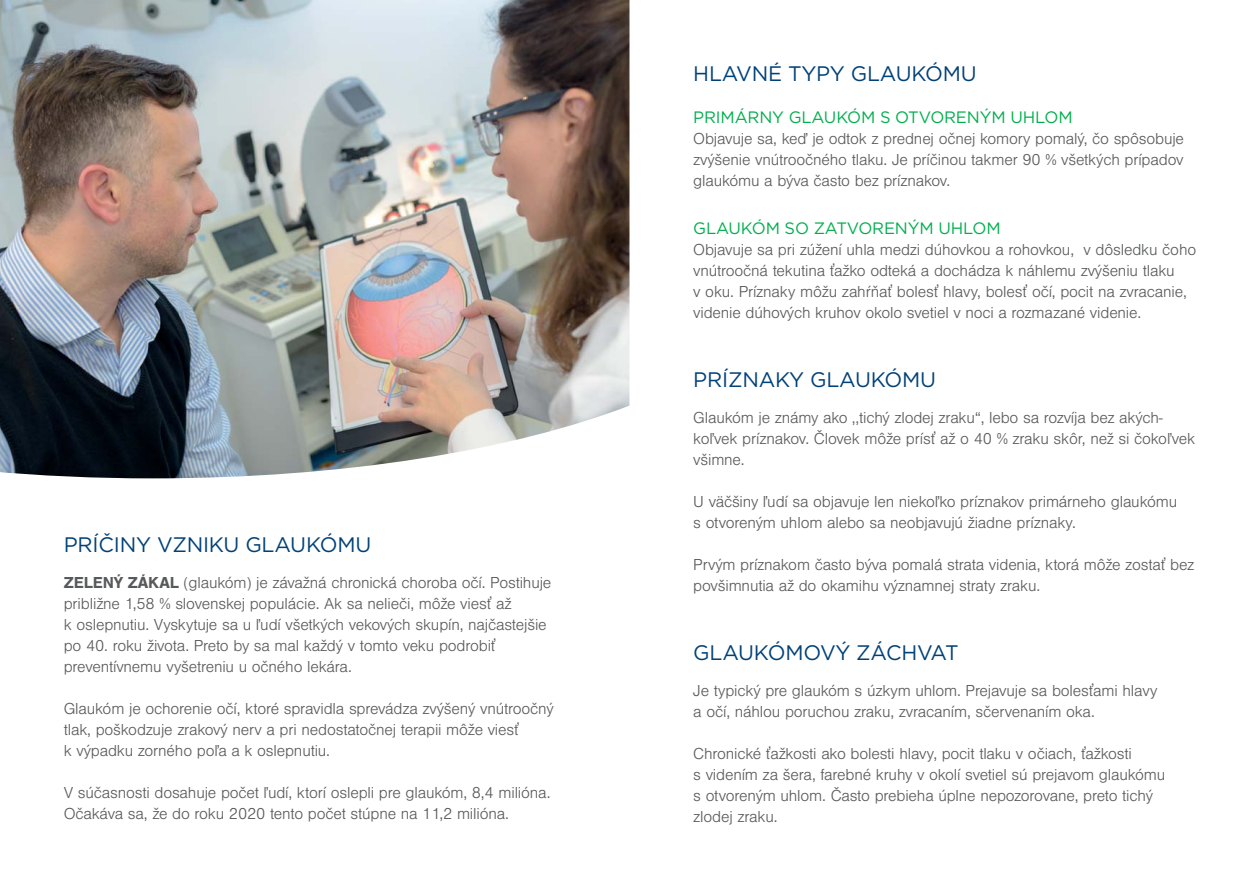
<style>
.page{position:relative;width:1259px;height:893px;background:#fff}
.page>*{position:absolute;margin:0;border:0;box-sizing:border-box;transform-origin:0 0}
.t1{font:21px "Gotham";letter-spacing:-.01em;color:#004178}
.t2{font:300 16.5px/21px "Nimbus San";letter-spacing:-.01em;color:#58595b}
.t3{font:16.5px "Gotham";letter-spacing:-.01em;color:#00ae4d}
.s1{font-weight:700}
</style>
<div class="page">
<img style="left:0;top:0;width:629px;height:478px">
<p class="t1" style="left:64px;top:535px;width:309px">PRÍČINY VZNIKU GLAUKÓMU</p>
<p class="t2" style="left:64px;top:574px;width:489px"><span class="s1">ZELENÝ ZÁKAL</span> (glaukóm) je závažná chronická choroba očí. Postihuje približne 1,58 % slovenskej populácie. Ak sa nelieči, môže viesť až<br>k oslepnutiu. Vyskytuje sa u ľudí všetkých vekových skupín, najčastejšie po 40. roku života. Preto by sa mal každý v tomto veku podrobiť preventívnemu vyšetreniu u očného lekára.</p>
<p class="t2" style="left:64px;top:700px;width:491px">Glaukóm je ochorenie očí, ktoré spravidla sprevádza zvýšený vnútroočný tlak, poškodzuje zrakový nerv a pri nedostatočnej terapii môže viesť<br>k výpadku zorného poľa a k oslepnutiu.</p>
<p class="t2" style="left:64px;top:784px;width:488px">V súčasnosti dosahuje počet ľudí, ktorí oslepli pre glaukóm, 8,4 milióna.<br>Očakáva sa, že do roku 2020 tento počet stúpne na 11,2 milióna.</p>
<p class="t1" style="left:693px;top:64px;width:285px">HLAVNÉ TYPY GLAUKÓMU</p>
<p class="t3" style="left:693px;top:109px;width:381px">PRIMÁRNY GLAUKÓM S OTVORENÝM UHLOM</p>
<p class="t2" style="left:693px;top:129px;width:492px;text-align:justify">Objavuje sa, keď je odtok z prednej očnej komory pomalý, čo spôsobuje zvýšenie vnútroočného tlaku. Je príčinou takmer 90 % všetkých prípadov glaukómu a býva často bez príznakov.</p>
<p class="t3" style="left:693px;top:220px;width:309px">GLAUKÓM SO ZATVORENÝM UHLOM</p>
<p class="t2" style="left:693px;top:240px;width:504px">Objavuje sa pri zúžení uhla medzi dúhovkou a rohovkou, v dôsledku čoho vnútroočná tekutina ťažko odteká a dochádza k náhlemu zvýšeniu tlaku<br>v oku. Príznaky môžu zahŕňať bolesť hlavy, bolesť očí, pocit na zvracanie, videnie dúhových kruhov okolo svetiel v noci a rozmazané videnie.</p>
<p class="t1" style="left:693px;top:370px;width:244px">PRÍZNAKY GLAUKÓMU</p>
<p class="t2" style="left:693px;top:408px;width:503px">Glaukóm je známy ako ,,tichý zlodej zraku“, lebo sa rozvíja bez akých&shy;koľvek príznakov. Človek môže prísť až o 40 % zraku skôr, než si čokoľvek všimne.</p>
<p class="t2" style="left:693px;top:492px;width:485px">U väčšiny ľudí sa objavuje len niekoľko príznakov primárneho glaukómu s otvoreným uhlom alebo sa neobjavujú žiadne príznaky.</p>
<p class="t2" style="left:693px;top:555px;width:502px">Prvým príznakom často býva pomalá strata videnia, ktorá môže zostať bez povšimnutia až do okamihu významnej straty zraku.</p>
<p class="t1" style="left:693px;top:643px;width:267px">GLAUKÓMOVÝ ZÁCHVAT</p>
<p class="t2" style="left:693px;top:681px;width:466px">Je typický pre glaukóm s úzkym uhlom. Prejavuje sa bolesťami hlavy a očí, náhlou poruchou zraku, zvracaním, sčervenaním oka.</p>
<p class="t2" style="left:693px;top:744px;width:473px">Chronické ťažkosti ako bolesti hlavy, pocit tlaku v očiach, ťažkosti<br>s videním za šera, farebné kruhy v okolí svetiel sú prejavom glaukómu s otvoreným uhlom. Často prebieha úplne nepozorovane, preto tichý zlodej zraku.</p>
</div>
